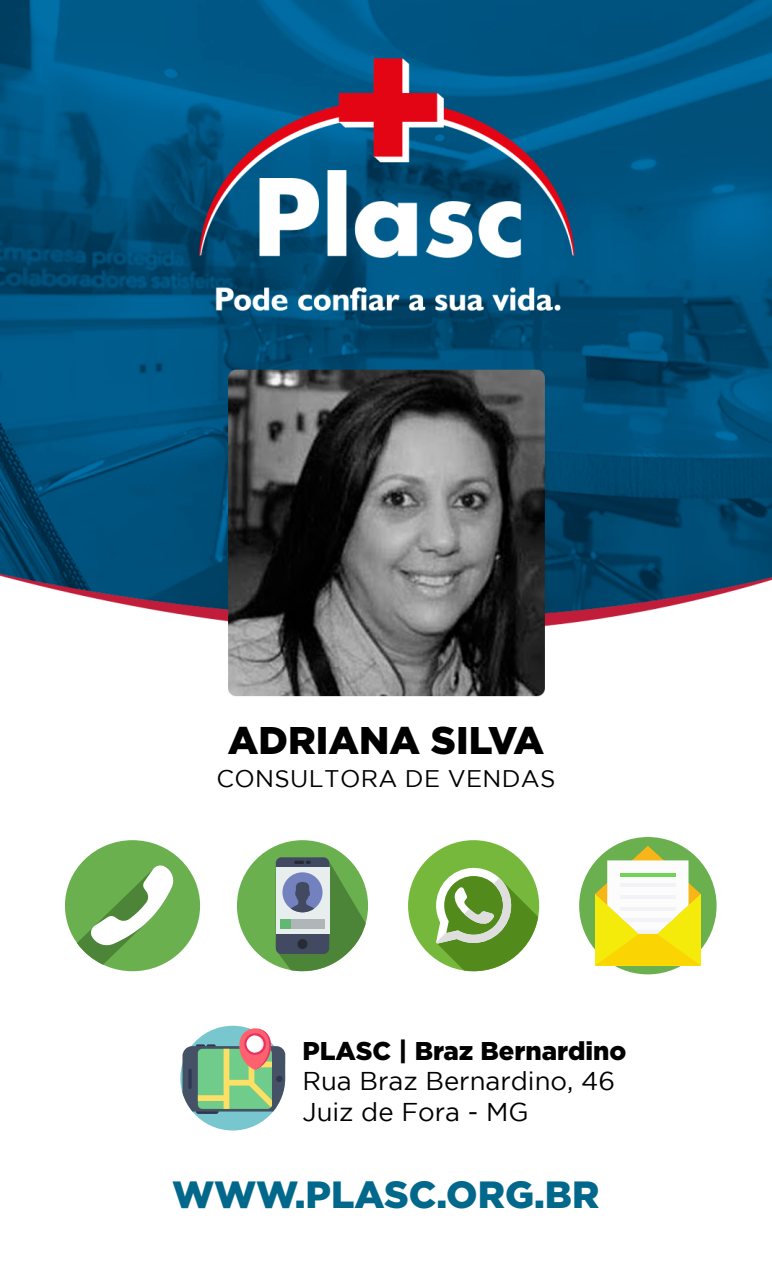
<style>
.page{position:relative;width:772px;height:1276px;background:#fff}
.page>*{position:absolute;margin:0;border:0;box-sizing:border-box;transform-origin:0 0}
.t1{font:900 38.7px "Gotham";color:#000}
.t2{font:900 37.8px "Gotham";color:#02688b}
.t3{font:25.8px/30.9px "Gotham";color:#000}
.t4{font:900 25.8px "Gotham";color:#000}
.t5{font:24px "Gotham";letter-spacing:.015em;color:#000}
</style>
<div class="page">
<img style="left:0;top:0;width:771px;height:1131px">
<div style="left:408px;top:840px;width:131px;height:131px;background:#75b83b;border-radius:50%"></div>
<svg style="left:436px;top:867px;width:102px;height:104px"></svg>
<div style="left:65px;top:840px;width:135px;height:131px;background:#6bb04f;border-radius:50%"></div>
<svg style="left:77px;top:864px;width:98px;height:100px"></svg>
<div style="left:237px;top:840px;width:131px;height:131px;background:#6bb04f;border-radius:50%"></div>
<svg style="left:270px;top:856px;width:95px;height:123px"></svg>
<div style="left:281px;top:919px;width:43px;height:10px;background:#b0b5ba"></div>
<div style="left:281px;top:919px;width:10px;height:10px;background:#61b873"></div>
<svg style="left:180px;top:1025px;width:105px;height:105px"></svg>
<div style="left:246px;top:1035px;width:15px;height:17px;background:#fdfdfd;border-radius:50%"></div>
<div style="left:579px;top:837px;width:137px;height:137px;background:#6bb04f;border-radius:50%"></div>
<svg style="left:594px;top:846px;width:106px;height:119px"></svg>
<h1 class="t1" style="left:228px;top:718px;width:318px">ADRIANA SILVA</h1>
<p class="t5" style="left:216px;top:765px;width:340px">CONSULTORA DE VENDAS</p>
<p class="t4" style="left:302px;top:1035px;width:325px">PLASC | Braz Bernardino</p>
<p class="t3" style="left:302px;top:1065px;width:314px">Rua Braz Bernardino, 46<br>Juiz de Fora - MG</p>
<h2 class="t2" style="left:172px;top:1172px;width:428px">WWW.PLASC.ORG.BR</h2>
</div>
